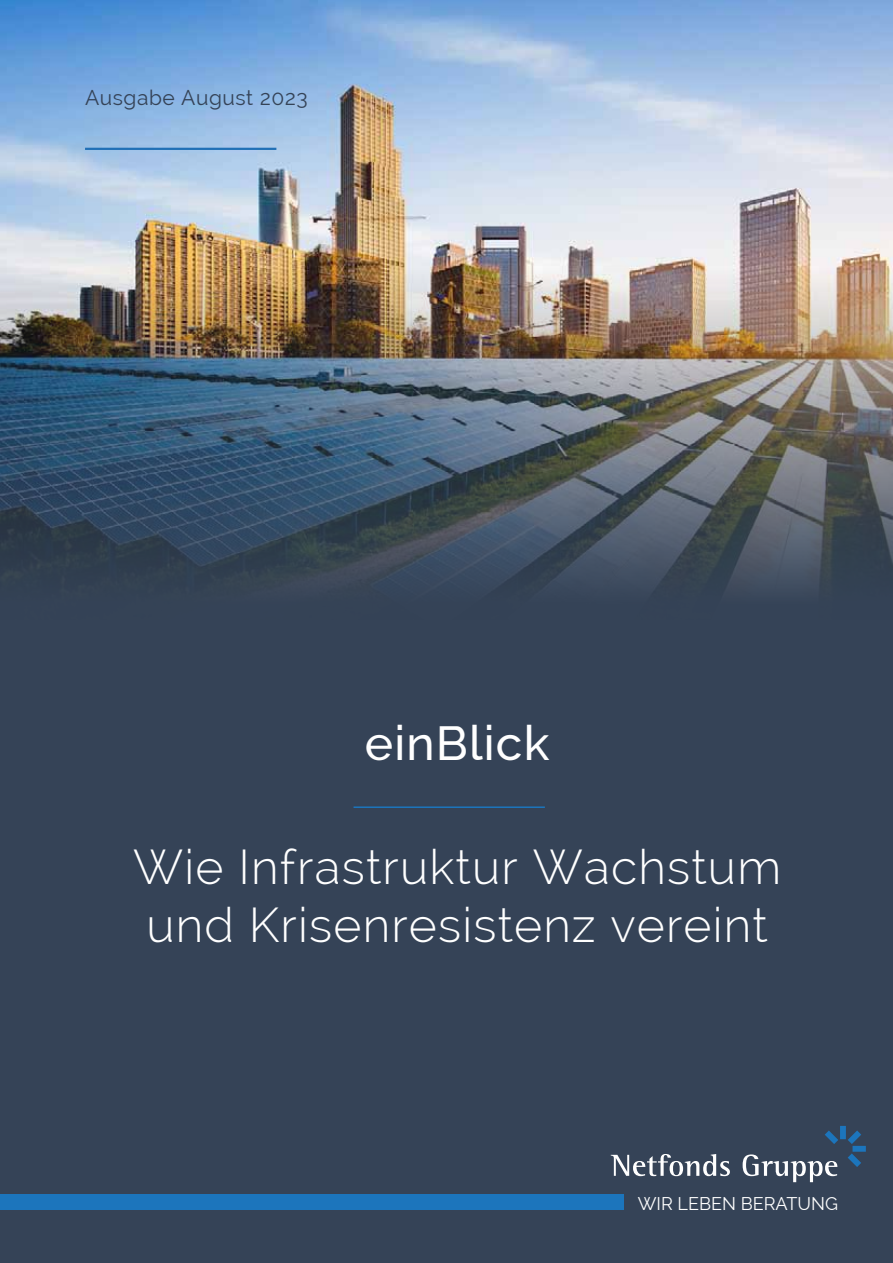
<style>
.page{position:relative;width:893px;height:1263px;background:#354357}
.page>*{position:absolute;margin:0;border:0;box-sizing:border-box;transform-origin:0 0}
.t1{font:300 48px/57.6px "Raleway";letter-spacing:.025em;color:#fff}
.t2{font:500 48px "Raleway";letter-spacing:.025em;color:#fff}
.t3{font:21px "Raleway";letter-spacing:.025em;color:#354357}
.t4{font:18px "Raleway";color:#fff}
</style>
<div class="page">
<svg style="left:611px;top:1154px;width:119px;height:22px"></svg>
<svg style="left:743px;top:1154px;width:94px;height:28px"></svg>
<svg style="left:848px;top:1130px;width:13px;height:14px"></svg>
<div style="left:852px;top:1146px;width:14px;height:6px;background:#1c75bc"></div>
<div style="left:840px;top:1126px;width:6px;height:13px;background:#1c75bc"></div>
<svg style="left:848px;top:1153px;width:13px;height:14px"></svg>
<svg style="left:825px;top:1130px;width:13px;height:14px"></svg>
<div style="left:0;top:1194px;width:623px;height:16px;background:#1c75bc"></div>
<img style="left:0;top:0;width:893px;height:588px">
<hr style="left:85px;top:148px;width:191px;height:2px;background:#2170b6">
<hr style="left:353px;top:806px;width:192px;height:2px;background:#1c75bc">
<p class="t3" style="left:85px;top:85px;width:224px">AUSGABE AUGUST 2023</p>
<p class="t2" style="left:365px;top:715px;width:186px">einBlick</p>
<p class="t1" style="left:133px;top:838px;width:649px">Wie Infrastruktur Wachstum und Krisenresistenz vereint</p>
<p class="t4" style="left:638px;top:1193px;width:202px">WIR LEBEN BERATUNG</p>
</div>
